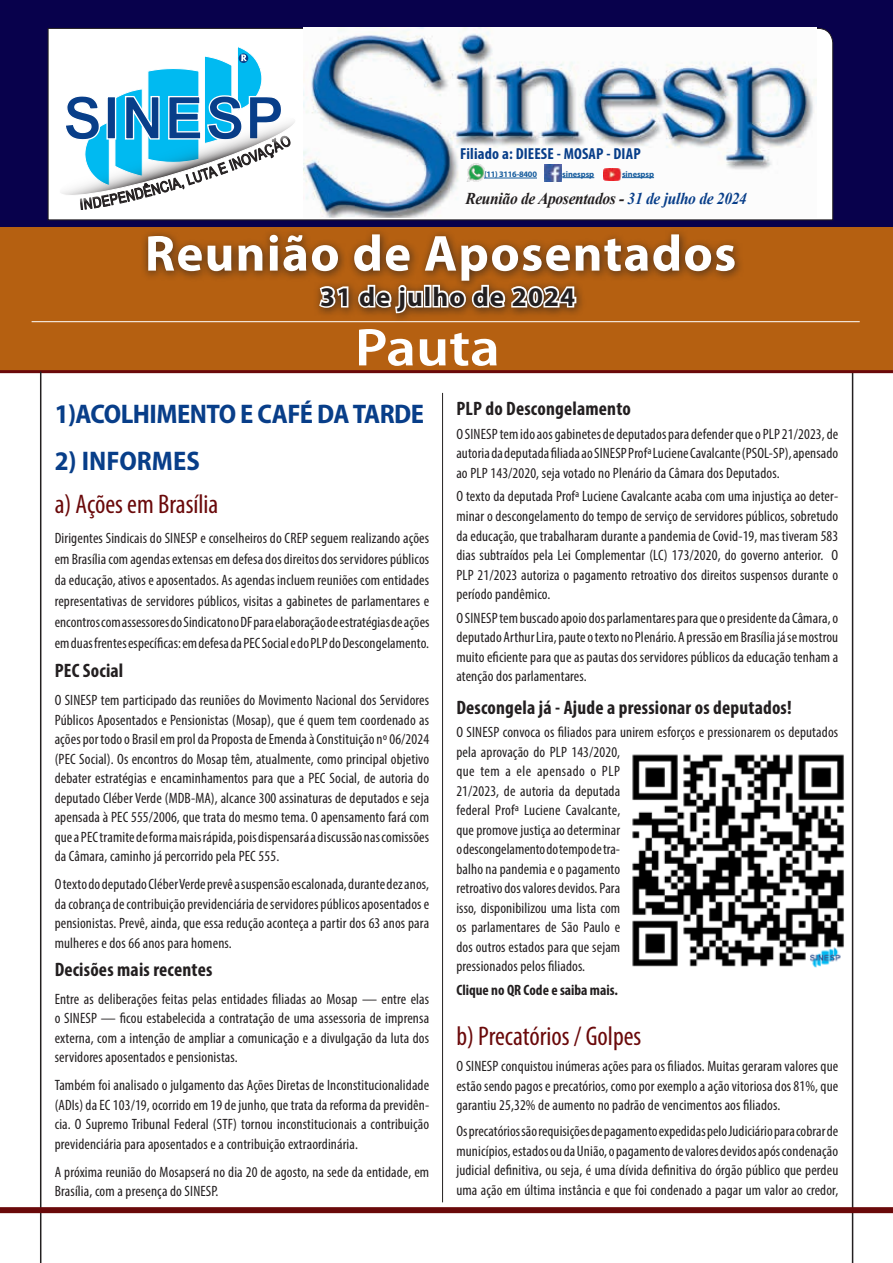
<style>
.page{position:relative;width:893px;height:1263px;background:#fff}
.page>*{position:absolute;margin:0;border:0;box-sizing:border-box;transform-origin:0 0}
.t1{font:600 semi-condensed 53.55px "Myriad Pro";color:#fff;scale:1.18 1}
.t2{font:700 51px "Myriad Pro";letter-spacing:.025em;color:#fff}
.t3{font:condensed 27px "Myriad Pro";color:#6a090a}
.t4{font:700 semi-condensed 27px "Myriad Pro";letter-spacing:-.02em;color:#083e89}
.t5{font:700 27px "Myriad Pro";letter-spacing:.04em;color:#231f20}
.t6{font:700 semi-condensed 27px "Myriad Pro";color:#083e89}
.t7{font:700 condensed 19.5px "Myriad Pro";letter-spacing:.01em;color:#231f20}
.t8{font:italic 700 16.5px "Times New Roman";letter-spacing:-.02em;color:#231f20;scale:.94 1}
.t9{font:700 condensed 15.9px "Myriad Pro";letter-spacing:.01em;color:#083e89}
.t10{font:condensed 15px/19.5px "Myriad Pro";letter-spacing:.01em;color:#231f20;text-align:justify}
.t11{font:700 condensed 15px "Myriad Pro";color:#231f20}
.t12{font:700 8.4px "Myriad Pro";letter-spacing:-.01em;color:#175d9e}
.t13{font:700 8.4px "Myriad Pro";letter-spacing:-.03em;color:#175d9e}
.s1{color:#083e89}
</style>
<div class="page">
<hr style="left:852px;top:325px;width:1px;height:938px;background:#231f20">
<div style="left:0;top:227px;width:893px;height:146px;background:#b56011"></div>
<div style="left:0;top:0;width:893px;height:226px;background:#08014c"></div>
<svg style="left:48px;top:28px;width:785px;height:192px;background:#eeedee"></svg>
<img style="left:303px;top:28px;width:514px;height:190px">
<hr style="left:0;top:370px;width:893px;height:3px;background:#6a090a">
<hr style="left:40px;top:372px;width:1px;height:891px;background:#231f20">
<hr style="left:442px;top:393px;width:1px;height:809px;background:#231f20">
<hr style="left:484px;top:178px;width:53px;height:1px;background:#175d9e">
<hr style="left:562px;top:177px;width:32px;height:1px;background:#175d9e">
<hr style="left:622px;top:177px;width:32px;height:1px;background:#175d9e">
<img style="left:465px;top:164px;width:20px;height:18px">
<img style="left:545px;top:165px;width:16px;height:16px">
<img style="left:603px;top:169px;width:19px;height:12px">
<div style="left:140px;top:228px;width:605px;height:95px;background:#231f20;opacity:.75"></div>
<svg style="left:316px;top:284px;width:34px;height:25px"></svg>
<svg style="left:356px;top:232px;width:69px;height:83px"></svg>
<div style="left:424px;top:285px;width:7px;height:22px;border:3px solid #fff"></div>
<svg style="left:431px;top:232px;width:147px;height:77px"></svg>
<hr style="left:32px;top:321px;width:828px;height:1px;background:#fff">
<div style="left:0;top:1207px;width:893px;height:6px;background:#6a090a"></div>
<img style="left:632px;top:754px;width:212px;height:214px">
<svg style="left:47px;top:46px;width:265px;height:164px;background:#acd2e4"></svg>
<p class="t9" style="left:460px;top:144px;width:182px">Filiado a: DIEESE - MOSAP - DIAP</p>
<p class="t13" style="left:484px;top:169px;width:54px">(11) 3116-8400</p>
<p class="t12" style="left:562px;top:169px;width:34px">sinespsp</p>
<p class="t12" style="left:622px;top:168px;width:34px">sinespsp</p>
<p class="t8" style="left:465px;top:187px;width:301px">Reunião de Aposentados - <span class="s1">31 de julho de 2024</span></p>
<h2 class="t2" style="left:145px;top:220px;width:593px">Reunião de Aposentados</h2>
<h3 class="t5" style="left:320px;top:279px;width:256px">31 de julho de 2024</h3>
<h1 class="t1" style="left:355px;top:318px;width:125px">Pauta</h1>
<h3 class="t4" style="left:55px;top:399px;width:371px">1)ACOLHIMENTO E CAFÉ DA TARDE</h3>
<h3 class="t6" style="left:55px;top:446px;width:147px">2) INFORMES</h3>
<h3 class="t3" style="left:55px;top:488px;width:165px">a) Ações em Brasília</h3>
<p class="t10" style="left:55px;top:527px;width:376px;line-height:21px">Dirigentes Sindicais do SINESP e conselheiros do CREP seguem realizando ações em Brasília com agendas extensas em defesa dos direitos dos servidores públicos da educação, ativos e aposentados. As agendas incluem reuniões com entidades representativas de servidores públicos, visitas a gabinetes de parlamentares e encontros com assessores do Sindicato no DF para elaboração de estratégias de ações em duas frentes específicas: em defesa da PEC Social e do PLP do Descongelamento.</p>
<h3 class="t7" style="left:55px;top:659px;width:70px">PEC Social</h3>
<p class="t10" style="left:55px;top:690px;width:376px">O SINESP tem participado das reuniões do Movimento Nacional dos Servidores Públicos Aposentados e Pensionistas (Mosap), que é quem tem coordenado as ações por todo o Brasil em prol da Proposta de Emenda à Constituição nº 06/2024 (PEC Social). Os encontros do Mosap têm, atualmente, como principal objetivo debater estratégias e encaminhamentos para que a PEC Social, de autoria do deputado Cléber Verde (MDB-MA), alcance 300 assinaturas de deputados e seja apensada à PEC 555/2006, que trata do mesmo tema. O apensamento fará com que a PEC tramite de forma mais rápida, pois dispensará a discussão nas comissões da Câmara, caminho já percorrido pela PEC 555.</p>
<p class="t10" style="left:55px;top:874px;width:376px">O texto do deputado Cléber Verde prevê a suspensão escalonada, durante dez anos, da cobrança de contribuição previdenciária de servidores públicos aposentados e pensionistas. Prevê, ainda, que essa redução aconteça a partir dos 63 anos para mulheres e dos 66 anos para homens.</p>
<h3 class="t7" style="left:55px;top:957px;width:159px">Decisões mais recentes</h3>
<p class="t10" style="left:55px;top:989px;width:376px">Entre as deliberações feitas pelas entidades filiadas ao Mosap — entre elas o SINESP — ficou estabelecida a contratação de uma assessoria de imprensa externa, com a intenção de ampliar a comunicação e a divulgação da luta dos servidores aposentados e pensionistas.</p>
<p class="t10" style="left:55px;top:1075px;width:376px">Também foi analisado o julgamento das Ações Diretas de Inconstitucionalidade (ADIs) da EC 103/19, ocorrido em 19 de junho, que trata da reforma da previdên&shy;cia. O Supremo Tribunal Federal (STF) tornou inconstitucionais a contribuição previdenciária para aposentados e a contribuição extraordinária.</p>
<p class="t10" style="left:55px;top:1162px;width:376px">A próxima reunião do Mosapserá no dia 20 de agosto, na sede da entidade, em<br>Brasília, com a presença do SINESP.</p>
<h3 class="t7" style="left:456px;top:396px;width:176px">PLP do Descongelamento</h3>
<p class="t10" style="left:456px;top:424px;width:383px">O SINESP tem ido aos gabinetes de deputados para defender que o PLP 21/2023, de autoria da deputada filiada ao SINESP Profª Luciene Cavalcante (PSOL-SP), apensado ao PLP 143/2020, seja votado no Plenário da Câmara dos Deputados.</p>
<p class="t10" style="left:456px;top:487px;width:383px">O texto da deputada Profª Luciene Cavalcante acaba com uma injustiça ao deter&shy;minar o descongelamento do tempo de serviço de servidores públicos, sobretudo da educação, que trabalharam durante a pandemia de Covid-19, mas tiveram 583 dias subtraídos pela Lei Complementar (LC) 173/2020, do governo anterior. O PLP 21/2023 autoriza o pagamento retroativo dos direitos suspensos durante o período pandêmico.</p>
<p class="t10" style="left:456px;top:608px;width:383px">O SINESP tem buscado apoio dos parlamentares para que o presidente da Câmara, o deputado Arthur Lira, paute o texto no Plenário. A pressão em Brasília já se mostrou muito eficiente para que as pautas dos servidores públicos da educação tenham a atenção dos parlamentares.</p>
<h3 class="t7" style="left:456px;top:695px;width:337px">Descongela já - Ajude a pressionar os deputados!</h3>
<p class="t10" style="left:456px;top:722px;width:383px;text-align:left">O SINESP convoca os filiados para unirem esforços e pressionarem os deputados pela aprovação do PLP 143/2020,<br>que tem a ele apensado o PLP<br>21/2023, de autoria da deputada<br>federal Profª Luciene Cavalcante,<br>que promove justiça ao determinar<br>o descongelamento do tempo de tra-<br>balho na pandemia e o pagamento<br>retroativo dos valores devidos. Para<br>isso, disponibilizou uma lista com<br>os parlamentares de São Paulo e<br>dos outros estados para que sejam<br>pressionados pelos filiados.</p>
<p class="t11" style="left:456px;top:981px;width:163px">Clique no QR Code e saiba mais.</p>
<h3 class="t3" style="left:456px;top:1019px;width:186px">b) Precatórios / Golpes</h3>
<p class="t10" style="left:456px;top:1056px;width:383px">O SINESP conquistou inúmeras ações para os filiados. Muitas geraram valores que estão sendo pagos e precatórios, como por exemplo a ação vitoriosa dos 81%, que garantiu 25,32% de aumento no padrão de vencimentos aos filiados.</p>
<p class="t10" style="left:456px;top:1121px;width:383px">Os precatórios são requisições de pagamento expedidas pelo Judiciário para cobrar de municípios, estados ou da União, o pagamento de valores devidos após condenação judicial definitiva, ou seja, é uma dívida definitiva do órgão público que perdeu uma ação em última instância e que foi condenado a pagar um valor ao credor,</p>
</div>
